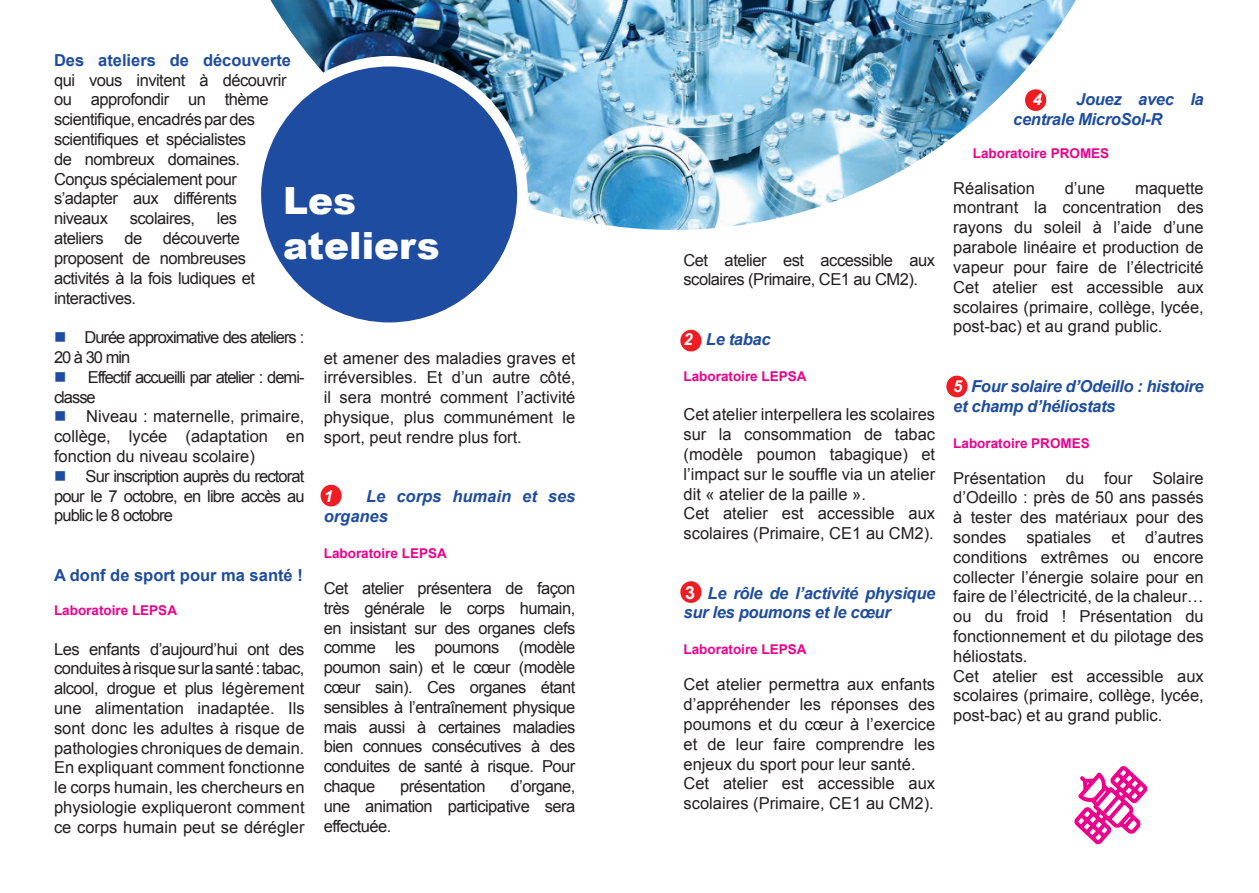
<style>
.page{position:relative;width:1259px;height:893px;background:#fff}
.page>*{position:absolute;margin:0;border:0;box-sizing:border-box;transform-origin:0 0}
.t1{font:900 37.5px/45px "Arial";color:#fff}
.t2{font:700 18px "Arial";color:#fff}
.t3{font:16.5px/19.8px "Arial";color:#231f20;text-align:justify}
.t4{font:16.5px/19.8px "Arial";letter-spacing:-.03em;color:#231f20}
.t5{font:italic 700 16.5px/19.8px "Arial";letter-spacing:-.02em;color:#1e4ca0}
.t6{font:16.5px/19.8px "Arial";letter-spacing:-.06em;color:#231f20}
.t7{font:700 16.5px "Arial";color:#1e4ca0}
.t8{font:italic 700 16.5px/19.8px "Arial";color:#1e4ca0}
.t9{font:italic 700 16.5px "Arial";color:#fff}
.t10{font:700 13.5px "Arial";color:#ed028c}
.s1{color:#1e4ca0}
.s2{color:#fff}
</style>
<div class="page">
<div style="left:946px;top:376px;width:21px;height:21px;background:#ee1d23;border-radius:50%"></div>
<div style="left:320px;top:485px;width:22px;height:21px;background:#ee1d23;border-radius:50%"></div>
<div style="left:680px;top:330px;width:21px;height:21px;background:#ee1d23;border-radius:50%"></div>
<img style="left:270px;top:0;width:806px;height:230px">
<div style="left:256px;top:61px;width:266px;height:267px;background:#1e4ca0;border-radius:50%"></div>
<div style="left:251px;top:56px;width:276px;height:277px;border:10px solid #fff;border-radius:50%"></div>
<div style="left:680px;top:581px;width:21px;height:22px;background:#ee1d23;border-radius:50%"></div>
<svg style="left:1074px;top:766px;width:74px;height:79px"></svg>
<p class="t7" style="left:54px;top:49px;width:238px">Des ateliers de découverte</p>
<p class="t4" style="left:54px;top:70px;width:234px">qui vous invitent à découvrir ou approfondir un thème scientifique, encadrés par des scientifiques et spécialistes<br>de nombreux domaines.<br>Conçus spécialement pour s’adapter aux différents niveaux</p>
<h1 class="t1" style="left:283px;top:176px;width:158px">Les ateliers</h1>
<p class="t4" style="left:130px;top:209px;width:67px">scolaires,</p>
<p class="t3" style="left:217px;top:209px;width:22px">les</p>
<p class="t4" style="left:54px;top:229px;width:202px;text-indent:70px">de découverte proposent de nombreuses activités à la fois ludiques et interactives.</p>
<p class="t6" style="left:54px;top:328px;width:252px"><span class="s1">■</span> Durée approximative des ateliers :<br>20 à 30 min</p>
<p class="t6" style="left:54px;top:367px;width:252px"><span class="s1">■</span> Effectif accueilli par atelier : demi&shy;classe</p>
<p class="t3" style="left:54px;top:407px;width:252px"><span class="s1">■</span> Niveau : maternelle, primaire, collège, lycée (adaptation en fonction du niveau scolaire)</p>
<p class="t3" style="left:54px;top:466px;width:252px"><span class="s1">■</span> Sur inscription auprès du rectorat pour le 7 octobre, en libre accès au public le 8 octobre</p>
<p class="t4" style="left:54px;top:229px;width:51px">ateliers</p>
<p class="t3" style="left:324px;top:348px;width:253px">et amener des maladies graves et irréversibles. Et d’un autre côté, il sera montré comment l’activité physique, plus communément le sport, peut rendre plus fort.</p>
<p class="t9" style="left:324px;top:485px;width:11px">1</p>
<p class="t8" style="left:324px;top:487px;width:253px;text-indent:42px">Le corps humain et ses organes</p>
<p class="t10" style="left:324px;top:544px;width:125px">Laboratoire LEPSA</p>
<p class="t3" style="left:324px;top:578px;width:253px">Cet atelier présentera de façon très générale le corps humain, en insistant sur des organes clefs comme les poumons (modèle poumon sain) et le cœur (modèle cœur sain). Ces organes étant sensibles à l’entraînement physique mais aussi à certaines maladies bien connues consécutives à des conduites de santé à risque. Pour chaque</p>
<p class="t7" style="left:54px;top:564px;width:250px">A donf de sport pour ma santé !</p>
<p class="t10" style="left:54px;top:601px;width:125px">Laboratoire LEPSA</p>
<p class="t3" style="left:54px;top:639px;width:252px">Les enfants d’aujourd’hui ont des conduites à risque sur la santé : tabac, alcool, drogue et plus légèrement une alimentation inadaptée. Ils sont donc les adultes à risque de pathologies chroniques de demain.<br>En expliquant comment fonctionne le corps humain, les chercheurs en physiologie expliqueront comment ce corps humain peut se dérégler</p>
<p class="t3" style="left:324px;top:776px;width:253px;text-indent:187px">d’organe, une animation participative sera effectuée.</p>
<p class="t4" style="left:400px;top:776px;width:87px">présentation</p>
<p class="t4" style="left:683px;top:250px;width:253px">Cet atelier est accessible aux scolaires (Primaire, CE1 au CM2).</p>
<p class="t5" style="left:683px;top:330px;width:89px"><span class="s2">2</span> Le tabac</p>
<p class="t10" style="left:683px;top:367px;width:125px">Laboratoire LEPSA</p>
<p class="t3" style="left:683px;top:405px;width:253px;text-align:left">Cet atelier interpellera les scolaires sur la consommation de tabac (modèle poumon tabagique) et l’impact sur le souffle via un atelier dit « atelier de la paille ».<br>Cet atelier est accessible aux scolaires (Primaire, CE1 au CM2).</p>
<p class="t2" style="left:685px;top:580px;width:12px">3</p>
<p class="t5" style="left:683px;top:583px;width:253px"><span class="s2">3</span> Le rôle de l’activité physique sur les poumons et le cœur</p>
<p class="t10" style="left:683px;top:641px;width:125px">Laboratoire LEPSA</p>
<p class="t3" style="left:683px;top:675px;width:253px;text-align:left">Cet atelier permettra aux enfants d’appréhender les réponses des poumons et du cœur à l’exercice et de leur faire comprendre les enjeux du sport pour leur santé.<br>Cet atelier est accessible aux scolaires (Primaire, CE1 au CM2).</p>
<p class="t5" style="left:1013px;top:90px;width:192px;text-indent:63px">Jouez avec la centrale MicroSol-R</p>
<p class="t10" style="left:972px;top:144px;width:138px">Laboratoire PROMES</p>
<p class="t3" style="left:953px;top:178px;width:83px">Réalisation</p>
<p class="t3" style="left:1064px;top:178px;width:42px">d’une</p>
<p class="t9" style="left:1032px;top:89px;width:11px">4</p>
<p class="t3" style="left:953px;top:178px;width:252px;text-indent:182px">maquette montrant la concentration des rayons du soleil à l’aide d’une parabole linéaire et production de vapeur pour faire de l’électricité Cet atelier est accessible aux scolaires (primaire, collège, lycée, post-bac) et au grand public.</p>
<p class="t5" style="left:953px;top:376px;width:252px"><span class="s2">5</span> Four solaire d’Odeillo : histoire et champ d’héliostats</p>
<p class="t10" style="left:953px;top:434px;width:138px">Laboratoire PROMES</p>
<p class="t3" style="left:953px;top:468px;width:252px;text-align:left">Présentation du four Solaire d’Odeillo : près de 50 ans passés à tester des matériaux pour des sondes spatiales et d’autres conditions extrêmes ou encore collecter l’énergie solaire pour en faire de l’électricité, de la chaleur… ou du froid ! Présentation du fonctionnement et du pilotage des héliostats.<br>Cet atelier est accessible aux scolaires (primaire, collège, lycée, post-bac) et au grand public.</p>
</div>
